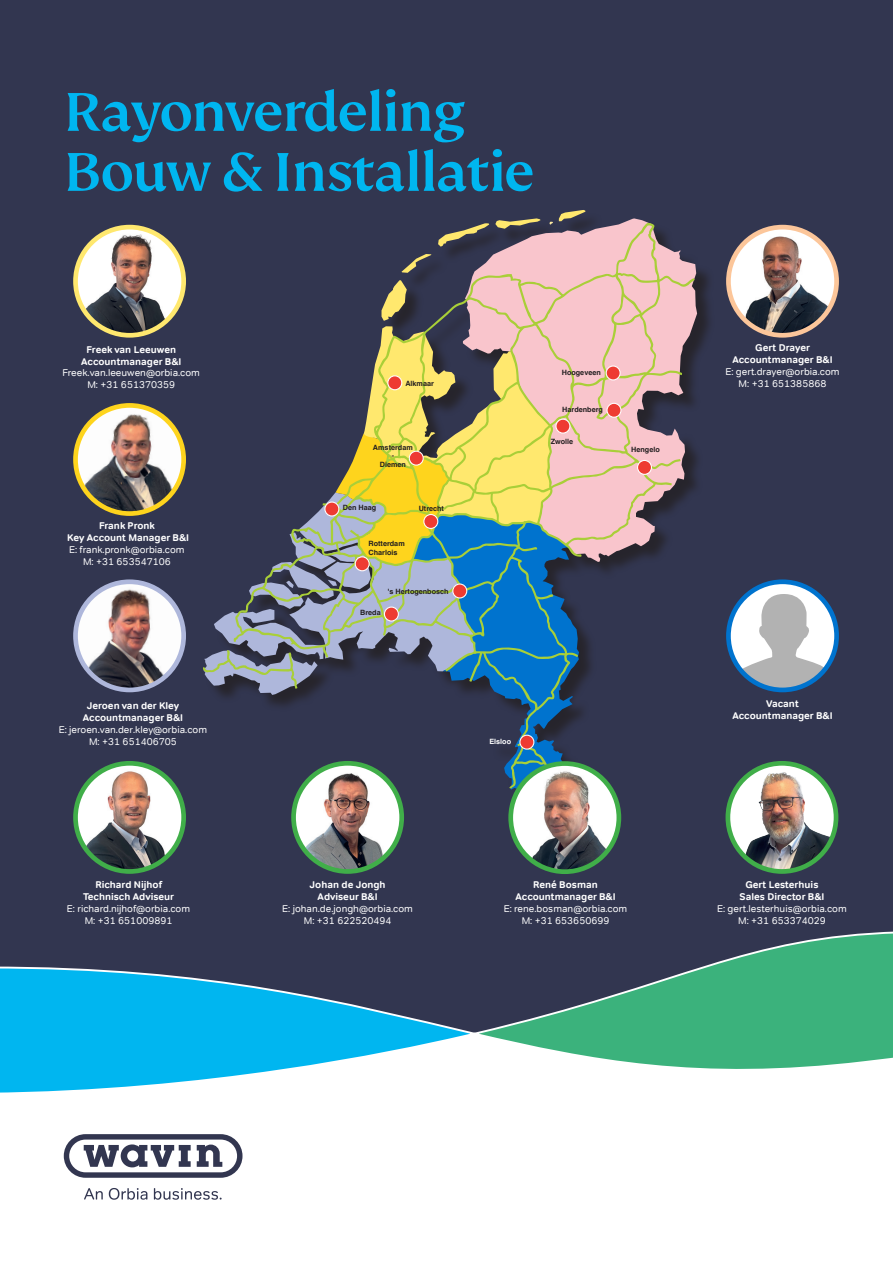
<style>
.page{position:relative;width:893px;height:1263px;background:#fff}
.page>*{position:absolute;margin:0;border:0;box-sizing:border-box;transform-origin:0 0}
.t1{font:500 60px "FS Kim";letter-spacing:-.02em;color:#00b6f0}
.t2{font:9.9px "Tondo";color:#fff}
.t3{font:700 9.9px "Tondo";color:#fff}
.t4{font:700 7.2px/8.7px "Helvetica";color:#231f20}
.t5{font:700 7.2px "Helvetica";color:#fff}
</style>
<div class="page">
<div style="left:0;top:0;width:893px;height:1033px;background:#323650"></div>
<svg style="left:559px;top:210px;width:26px;height:8px"></svg>
<svg style="left:496px;top:218px;width:201px;height:270px"></svg>
<svg style="left:265px;top:222px;width:430px;height:567px"></svg>
<svg style="left:203px;top:280px;width:350px;height:415px"></svg>
<div style="left:606px;top:366px;width:14px;height:14px;background:#ee3b32;border-radius:50%"></div>
<div style="left:606px;top:365px;width:15px;height:15px;border:1px solid #fff;border-radius:50%"></div>
<div style="left:520px;top:735px;width:14px;height:14px;background:#ee3b32;border-radius:50%"></div>
<div style="left:519px;top:735px;width:15px;height:15px;border:1px solid #fff;border-radius:50%"></div>
<div style="left:388px;top:376px;width:14px;height:14px;background:#ee3b32;border-radius:50%"></div>
<div style="left:387px;top:375px;width:15px;height:15px;border:1px solid #fff;border-radius:50%"></div>
<div style="left:607px;top:403px;width:14px;height:14px;background:#ee3b32;border-radius:50%"></div>
<div style="left:606px;top:403px;width:15px;height:15px;border:1px solid #fff;border-radius:50%"></div>
<div style="left:638px;top:460px;width:13px;height:14px;background:#ee3b32;border-radius:50%"></div>
<div style="left:637px;top:460px;width:15px;height:15px;border:1px solid #fff;border-radius:50%"></div>
<div style="left:556px;top:419px;width:14px;height:14px;background:#ee3b32;border-radius:50%"></div>
<div style="left:555px;top:419px;width:15px;height:15px;border:1px solid #fff;border-radius:50%"></div>
<div style="left:384px;top:607px;width:14px;height:14px;background:#ee3b32;border-radius:50%"></div>
<div style="left:384px;top:606px;width:15px;height:15px;border:1px solid #fff;border-radius:50%"></div>
<div style="left:355px;top:557px;width:14px;height:14px;background:#ee3b32;border-radius:50%"></div>
<div style="left:355px;top:556px;width:15px;height:15px;border:1px solid #fff;border-radius:50%"></div>
<div style="left:325px;top:502px;width:14px;height:14px;background:#ee3b32;border-radius:50%"></div>
<div style="left:324px;top:501px;width:15px;height:15px;border:1px solid #fff;border-radius:50%"></div>
<div style="left:424px;top:514px;width:14px;height:14px;background:#ee3b32;border-radius:50%"></div>
<div style="left:423px;top:514px;width:15px;height:15px;border:1px solid #fff;border-radius:50%"></div>
<div style="left:453px;top:584px;width:14px;height:14px;background:#ee3b32;border-radius:50%"></div>
<div style="left:452px;top:583px;width:15px;height:15px;border:1px solid #fff;border-radius:50%"></div>
<div style="left:409px;top:451px;width:14px;height:14px;background:#ee3b32;border-radius:50%"></div>
<div style="left:409px;top:451px;width:15px;height:15px;border:1px solid #fff;border-radius:50%"></div>
<img style="left:76px;top:227px;width:108px;height:108px;border-radius:54px">
<div style="left:73px;top:225px;width:113px;height:113px;border:5px solid #ffe86e;border-radius:50%"></div>
<img style="left:76px;top:405px;width:108px;height:109px;border-radius:54px">
<div style="left:73px;top:403px;width:113px;height:113px;border:5px solid #fed41d;border-radius:50%"></div>
<img style="left:76px;top:582px;width:108px;height:108px;border-radius:54px">
<div style="left:73px;top:579px;width:113px;height:113px;border:5px solid #aeb7db;border-radius:50%"></div>
<img style="left:511px;top:763px;width:108px;height:109px;border-radius:54px">
<div style="left:508px;top:761px;width:113px;height:113px;border:5px solid #40ae49;border-radius:50%"></div>
<img style="left:728px;top:227px;width:109px;height:108px;border-radius:54px">
<div style="left:726px;top:225px;width:113px;height:113px;border:5px solid #fcc69a;border-radius:50%"></div>
<img style="left:294px;top:763px;width:108px;height:108px;border-radius:54px">
<div style="left:291px;top:761px;width:113px;height:113px;border:5px solid #40ae49;border-radius:50%"></div>
<svg style="left:728px;top:582px;width:109px;height:108px"></svg>
<svg style="left:733px;top:593px;width:102px;height:97px;background:#b7c0c9"></svg>
<div style="left:726px;top:579px;width:113px;height:113px;border:5px solid #0073ce;border-radius:50%"></div>
<img style="left:728px;top:763px;width:108px;height:108px;border-radius:54px">
<div style="left:725px;top:761px;width:113px;height:113px;border:5px solid #40ae49;border-radius:50%"></div>
<img style="left:76px;top:763px;width:108px;height:108px;border-radius:54px">
<div style="left:73px;top:761px;width:113px;height:113px;border:5px solid #40ae49;border-radius:50%"></div>
<svg style="left:0;top:966px;width:466px;height:127px;fill:#00b6f0"></svg>
<svg style="left:466px;top:931px;width:427px;height:138px;fill:#3bb27c"></svg>
<svg style="left:64px;top:1134px;width:178px;height:44px"></svg>
<svg style="left:84px;top:1188px;width:19px;height:11px"></svg>
<svg style="left:109px;top:1188px;width:38px;height:12px"></svg>
<svg style="left:154px;top:1188px;width:68px;height:12px"></svg>
<p class="t1" style="left:64px;top:79px;width:403px">Rayonverdeling</p>
<p class="t1" style="left:64px;top:139px;width:472px">Bouw &amp; Installatie</p>
<p class="t3" style="left:86px;top:343px;width:91px">Freek van Leeuwen</p>
<p class="t3" style="left:81px;top:355px;width:102px">Accountmanager B&amp;I</p>
<p class="t2" style="left:63px;top:367px;width:139px">Freek.van.leeuwen@orbia.com</p>
<p class="t2" style="left:87px;top:379px;width:89px">M: +31 651370359</p>
<p class="t3" style="left:99px;top:520px;width:58px">Frank Pronk</p>
<p class="t3" style="left:67px;top:531px;width:123px">Key Account Manager B&amp;I</p>
<p class="t2" style="left:69px;top:543px;width:117px">E: frank.pronk@orbia.com</p>
<p class="t2" style="left:83px;top:555px;width:89px">M: +31 653547106</p>
<p class="t3" style="left:87px;top:699px;width:94px">Jeroen van der Kley</p>
<p class="t3" style="left:83px;top:711px;width:102px">Accountmanager B&amp;I</p>
<p class="t2" style="left:59px;top:723px;width:150px">E: jeroen.van.der.kley@orbia.com</p>
<p class="t2" style="left:89px;top:735px;width:89px">M: +31 651406705</p>
<p class="t3" style="left:95px;top:879px;width:68px">Richard Nijhof</p>
<p class="t3" style="left:83px;top:891px;width:93px">Technisch Adviseur</p>
<p class="t2" style="left:67px;top:903px;width:125px">E: richard.nijhof@orbia.com</p>
<p class="t2" style="left:85px;top:914px;width:89px">M: +31 651009891</p>
<p class="t4" style="left:405px;top:380px;width:30px">Alkmaar</p>
<p class="t4" style="left:373px;top:444px;width:41px;text-align:center">Amsterdam -<br>Diemen</p>
<p class="t4" style="left:343px;top:504px;width:35px">Den Haag</p>
<p class="t4" style="left:419px;top:505px;width:27px">Utrecht</p>
<p class="t4" style="left:369px;top:540px;width:38px">Rotterdam<br>Charlois</p>
<p class="t4" style="left:388px;top:588px;width:62px">'s Hertogenbosch</p>
<p class="t4" style="left:360px;top:609px;width:22px">Breda</p>
<p class="t4" style="left:562px;top:369px;width:41px">Hoogeveen</p>
<p class="t4" style="left:562px;top:405px;width:42px">Hardenberg</p>
<p class="t4" style="left:551px;top:438px;width:24px">Zwolle</p>
<p class="t4" style="left:631px;top:446px;width:30px">Hengelo</p>
<p class="t5" style="left:489px;top:737px;width:23px">Elsloo</p>
<p class="t3" style="left:310px;top:879px;width:78px">Johan de Jongh</p>
<p class="t3" style="left:318px;top:890px;width:61px">Adviseur B&amp;I</p>
<p class="t2" style="left:282px;top:902px;width:132px">E: johan.de.jongh@orbia.com</p>
<p class="t2" style="left:304px;top:914px;width:89px">M: +31 622520494</p>
<p class="t3" style="left:533px;top:879px;width:66px">René Bosman</p>
<p class="t3" style="left:515px;top:891px;width:102px">Accountmanager B&amp;I</p>
<p class="t2" style="left:504px;top:903px;width:125px">E: rene.bosman@orbia.com</p>
<p class="t2" style="left:522px;top:914px;width:89px">M: +31 653650699</p>
<p class="t3" style="left:755px;top:342px;width:56px">Gert Drayer</p>
<p class="t3" style="left:732px;top:354px;width:102px">Accountmanager B&amp;I</p>
<p class="t2" style="left:725px;top:366px;width:116px">E: gert.drayer@orbia.com</p>
<p class="t2" style="left:739px;top:377px;width:89px">M: +31 651385868</p>
<p class="t3" style="left:766px;top:697px;width:34px">Vacant</p>
<p class="t3" style="left:732px;top:709px;width:102px">Accountmanager B&amp;I</p>
<p class="t3" style="left:745px;top:879px;width:75px">Gert Lesterhuis</p>
<p class="t3" style="left:740px;top:890px;width:86px">Sales Director B&amp;I</p>
<p class="t2" style="left:717px;top:902px;width:131px">E: gert.lesterhuis@orbia.com</p>
<p class="t2" style="left:738px;top:914px;width:89px">M: +31 653374029</p>
</div>
